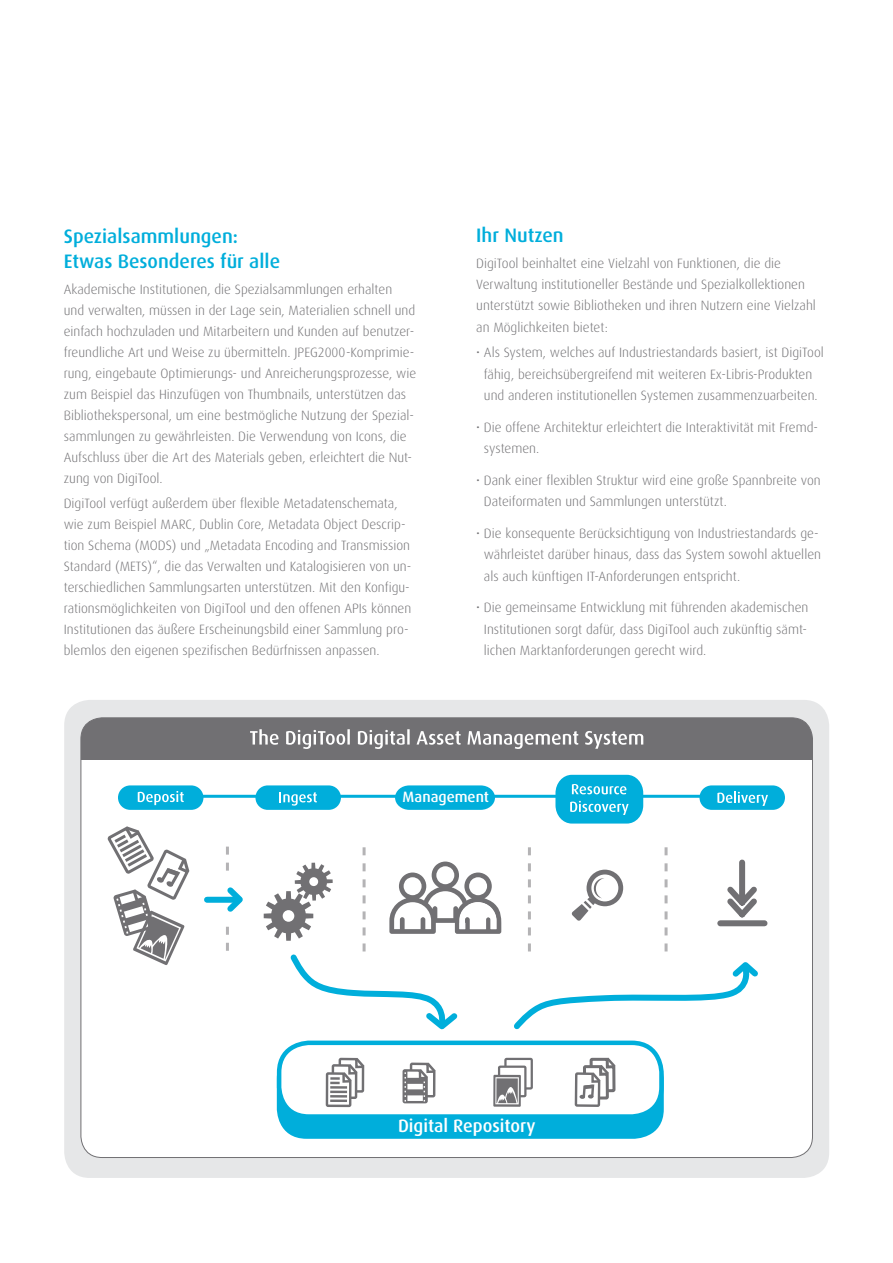
<style>
.page{position:relative;width:893px;height:1263px;background:#fff}
.page>*{position:absolute;margin:0;border:0;box-sizing:border-box;transform-origin:0 0}
.t1{font:500 19.5px/25.5px "Dax";color:#00aedb}
.t2{font:500 18px "Dax";color:#fff}
.t3{font:500 15px "Dax";color:#fff}
.t4{font:300 13.5px/21px "Dax";color:#717073}
</style>
<div class="page">
<div style="left:64px;top:700px;width:765px;height:478px;background:#e6e7e8;border-radius:26px"></div>
<svg style="left:81px;top:700px;width:731px;height:478px;background:#d7e5e8"></svg>
<h1 class="t1" style="left:64px;top:223px;width:218px">Spezialsammlungen:<br>Etwas Besonderes für alle</h1>
<p class="t4" style="left:64px;top:279px;width:354px">Akademische Institutionen, die Spezialsammlungen erhalten<br>und verwalten, müssen in der Lage sein, Materialien schnell und einfach hochzuladen und Mitarbeitern und Kunden auf benutzer&shy;freundliche Art und Weise zu übermitteln. JPEG2000-Komprimie&shy;rung, eingebaute Optimierungs- und Anreicherungsprozesse, wie zum Beispiel das Hinzufügen von Thumbnails, unterstützen das Bibliothekspersonal, um eine bestmögliche Nutzung der Spezial&shy;sammlungen zu gewährleisten. Die Verwendung von Icons, die Aufschluss über die Art des Materials geben, erleichtert die Nut&shy;zung von DigiTool.</p>
<p class="t4" style="left:64px;top:493px;width:349px">DigiTool verfügt außerdem über flexible Metadatenschemata, wie zum Beispiel MARC, Dublin Core, Metadata Object Descrip&shy;tion Schema (MODS) und „Metadata Encoding and Transmission Standard (METS)“, die das Verwalten und Katalogisieren von un&shy;terschiedlichen Sammlungsarten unterstützen. Mit den Konfigu&shy;rationsmöglichkeiten von DigiTool und den offenen APIs können Institutionen das äußere Erscheinungsbild einer Sammlung pro&shy;blemlos den eigenen spezifischen Bedürfnissen anpassen.</p>
<h1 class="t1" style="left:476px;top:223px;width:89px">Ihr Nutzen</h1>
<p class="t4" style="left:476px;top:253px;width:341px">DigiTool beinhaltet eine Vielzahl von Funktionen, die die Verwaltung institutioneller Bestände und Spezialkollektionen unterstützt sowie Bibliotheken und ihren Nutzern eine Vielzahl an Möglichkeiten bietet:</p>
<p class="t4" style="left:476px;top:342px;width:349px;text-align:center">• Als System, welches auf Industriestandards basiert, ist DigiTool fähig, bereichsübergreifend mit weiteren Ex-Libris-Produkten und anderen institutionellen Systemen zusammenzuarbeiten.</p>
<p class="t4" style="left:484px;top:417px;width:336px;text-indent:-8px">• Die offene Architektur erleichtert die Interaktivität mit Fremd&shy;systemen.</p>
<p class="t4" style="left:484px;top:470px;width:338px;text-indent:-8px">• Dank einer flexiblen Struktur wird eine große Spannbreite von<br>Dateiformaten und Sammlungen unterstützt.</p>
<p class="t4" style="left:484px;top:523px;width:339px;text-indent:-8px">• Die konsequente Berücksichtigung von Industriestandards ge&shy;währleistet darüber hinaus, dass das System sowohl aktuellen als auch künftigen IT-Anforderungen entspricht.</p>
<p class="t4" style="left:484px;top:597px;width:326px;text-align:justify;text-indent:-8px">• Die gemeinsame Entwicklung mit führenden akademischen Institutionen sorgt dafür, dass DigiTool auch zukünftig sämt&shy;lichen Marktanforderungen gerecht wird.</p>
<p class="t3" style="left:403px;top:789px;width:88px">Management</p>
<h2 class="t2" style="left:398px;top:1116px;width:139px">Digital Repository</h2>
</div>
